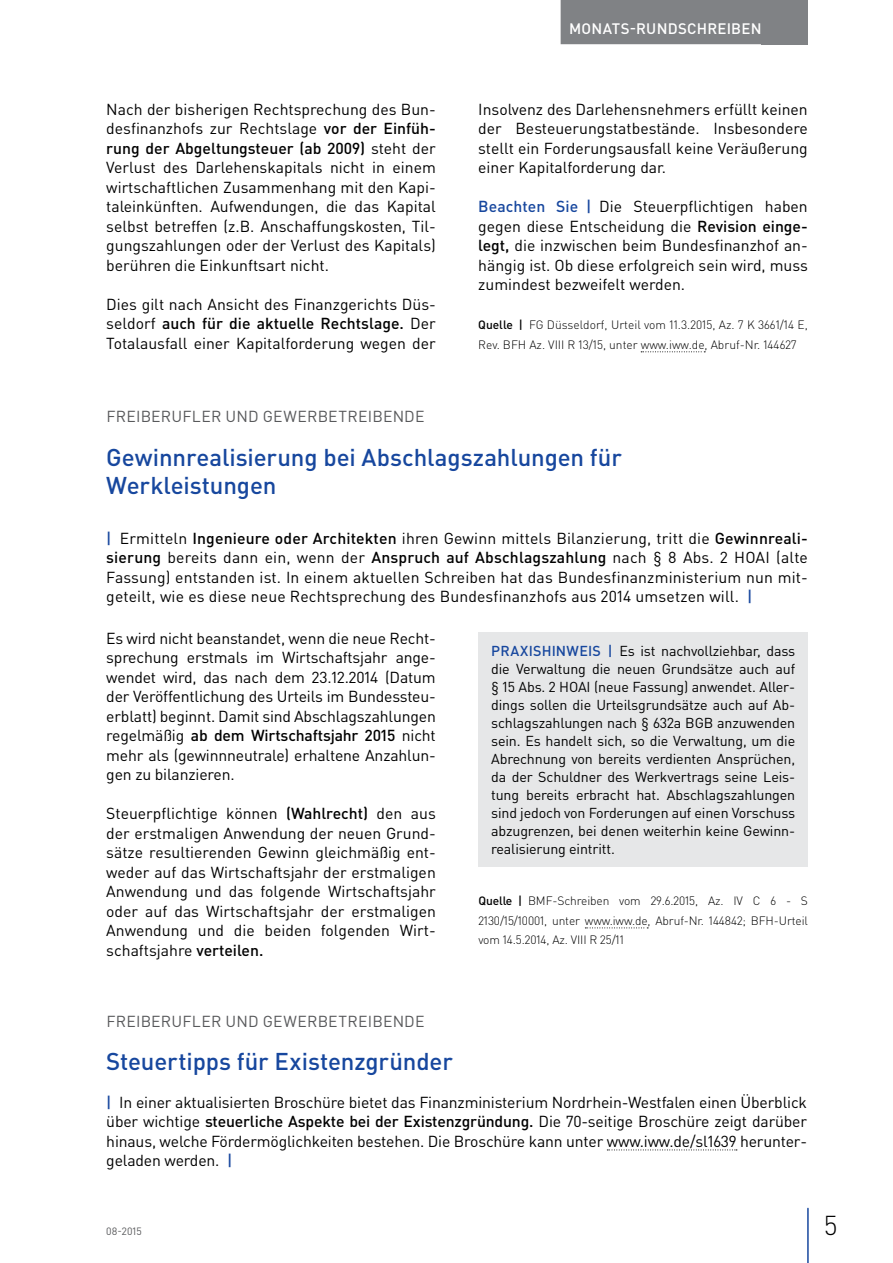
<style>
.page{position:relative;width:893px;height:1263px;background:#fff}
.page>*{position:absolute;margin:0;border:0;box-sizing:border-box;transform-origin:0 0}
.t1{font:300 27px "DIN Pro";color:#000}
.t2{font:500 24px/28.5px "DIN Pro";letter-spacing:-.005em;color:#17479e}
.t3{font:15.75px/19.5px "DIN Pro";color:#000;text-align:justify}
.t4{font:15.75px "DIN Pro";letter-spacing:.015em;color:#58595b}
.t5{font:500 15px "DIN Pro";letter-spacing:.015em;color:#fff}
.t6{font:14.25px/18px "DIN Pro";letter-spacing:-.01em;color:#000;text-align:justify}
.t7{font:300 12px/19.5px "DIN Pro";color:#000;text-align:justify}
.t8{font:10.5px "DIN Pro";color:#58595b}
.s1{font-weight:500}
.s2{font-weight:500;color:#17479e}
</style>
<div class="page">
<div style="left:762px;top:0;width:46px;height:44px;background:#808285"></div>
<hr style="left:807px;top:1208px;width:2px;height:55px;background:#17479e">
<div style="left:561px;top:0;width:209px;height:44px;background:#808285"></div>
<svg style="left:585px;top:927px;width:63px;height:1px"></svg>
<div style="left:478px;top:632px;width:330px;height:234px;background:#e6e7e8"></div>
<svg style="left:607px;top:1149px;width:130px;height:1px"></svg>
<svg style="left:641px;top:351px;width:64px;height:1px"></svg>
<p class="t3" style="left:106px;top:99px;width:331px">Nach der bisherigen Rechtsprechung des Bun&shy;desfinanzhofs zur Rechtslage <span class="s1">vor der Einfüh&shy;rung der Abgeltungsteuer (ab 2009)</span> steht der Verlust des Darlehenskapitals nicht in einem wirtschaftlichen Zusammenhang mit den Kapi&shy;taleinkünften. Aufwendungen, die das Kapital selbst betreffen (z.B. Anschaffungskosten, Til&shy;gungszahlungen oder der Verlust des Kapitals) berühren die Einkunftsart nicht.</p>
<p class="t3" style="left:106px;top:294px;width:331px">Dies gilt nach Ansicht des Finanzgerichts Düs&shy;seldorf <span class="s1">auch für die aktuelle Rechtslage.</span> Der Totalausfall einer Kapitalforderung wegen der</p>
<p class="t5" style="left:569px;top:18px;width:194px">MONATS-RUNDSCHREIBEN</p>
<p class="t3" style="left:478px;top:99px;width:331px">Insolvenz des Darlehensnehmers erfüllt keinen der Besteuerungstatbestände. Insbesondere stellt ein Forderungsausfall keine Veräußerung einer Kapitalforderung dar.</p>
<p class="t3" style="left:478px;top:196px;width:331px"><span class="s2">Beachten Sie |</span> Die Steuerpflichtigen haben gegen diese Entscheidung die <span class="s1">Revision einge&shy;legt,</span> die inzwischen beim Bundesfinanzhof an&shy;hängig ist. Ob diese erfolgreich sein wird, muss zumindest bezweifelt werden.</p>
<p class="t7" style="left:478px;top:315px;width:331px"><span class="s1">Quelle |</span> FG Düsseldorf, Urteil vom 11.3.2015, Az. 7 K 3661/14 E,<br>Rev. BFH Az. VIII R 13/15, unter www.iww.de, Abruf-Nr. 144627</p>
<p class="t4" style="left:106px;top:406px;width:320px">FREIBERUFLER UND GEWERBETREIBENDE</p>
<h2 class="t2" style="left:106px;top:442px;width:517px">Gewinnrealisierung bei Abschlagszahlungen für<br>Werkleistungen</h2>
<p class="t3" style="left:106px;top:528px;width:703px"><span class="s2">|</span> Ermitteln <span class="s1">Ingenieure oder Architekten</span> ihren Gewinn mittels Bilanzierung, tritt die <span class="s1">Gewinnreali&shy;sierung</span> bereits dann ein, wenn der <span class="s1">Anspruch auf Abschlagszahlung</span> nach § 8 Abs. 2 HOAI (alte Fassung) entstanden ist. In einem aktuellen Schreiben hat das Bundesfinanzministerium nun mit&shy;geteilt, wie es diese neue Rechtsprechung des Bundesfinanzhofs aus 2014 umsetzen will. <span class="s2">|</span></p>
<p class="t3" style="left:106px;top:627px;width:331px">Es wird nicht beanstandet, wenn die neue Recht&shy;sprechung erstmals im Wirtschaftsjahr ange&shy;wendet wird, das nach dem 23.12.2014 (Datum der Veröffentlichung des Urteils im Bundessteu&shy;erblatt) beginnt. Damit sind Abschlagszahlungen regelmäßig <span class="s1">ab dem Wirtschaftsjahr 2015</span> nicht mehr als (gewinnneutrale) erhaltene Anzahlun&shy;gen zu bilanzieren.</p>
<p class="t3" style="left:106px;top:803px;width:331px">Steuerpflichtige können <span class="s1">(Wahlrecht)</span> den aus der erstmaligen Anwendung der neuen Grund&shy;sätze resultierenden Gewinn gleichmäßig ent&shy;weder auf das Wirtschaftsjahr der erstmaligen Anwendung und das folgende Wirtschaftsjahr oder auf das Wirtschaftsjahr der erstmaligen Anwendung und die beiden folgenden Wirt&shy;schaftsjahre <span class="s1">verteilen.</span></p>
<p class="t6" style="left:491px;top:641px;width:306px"><span class="s2">PRAXISHINWEIS |</span> Es ist nachvollziehbar, dass die Verwaltung die neuen Grundsätze auch auf § 15 Abs. 2 HOAI (neue Fassung) anwendet. Aller&shy;dings sollen die Urteilsgrundsätze auch auf Ab&shy;schlagszahlungen nach § 632a BGB anzuwenden sein. Es handelt sich, so die Verwaltung, um die Abrechnung von bereits verdienten Ansprüchen, da der Schuldner des Werkvertrags seine Leis&shy;tung bereits erbracht hat. Abschlagszahlungen sind jedoch von Forderungen auf einen Vorschuss abzugrenzen, bei denen weiterhin keine Gewinn&shy;realisierung eintritt.</p>
<p class="t7" style="left:478px;top:891px;width:331px"><span class="s1">Quelle |</span> BMF-Schreiben vom 29.6.2015, Az. IV C 6 - S 2130/15/10001, unter www.iww.de, Abruf-Nr. 144842; BFH-Urteil vom 14.5.2014, Az. VIII R 25/11</p>
<p class="t4" style="left:106px;top:1010px;width:320px">FREIBERUFLER UND GEWERBETREIBENDE</p>
<h2 class="t2" style="left:106px;top:1046px;width:348px">Steuertipps für Existenzgründer</h2>
<p class="t3" style="left:106px;top:1092px;width:702px"><span class="s2">|</span> In einer aktualisierten Broschüre bietet das Finanzministerium Nordrhein-Westfalen einen Überblick über wichtige <span class="s1">steuerliche Aspekte bei der Existenzgründung.</span> Die 70-seitige Broschüre zeigt darüber hinaus, welche Fördermöglichkeiten bestehen. Die Broschüre kann unter www.iww.de/sl1639 herunter&shy;geladen werden. <span class="s2">|</span></p>
<p class="t8" style="left:106px;top:1224px;width:37px">08-2015</p>
<h1 class="t1" style="left:824px;top:1207px;width:15px">5</h1>
</div>
